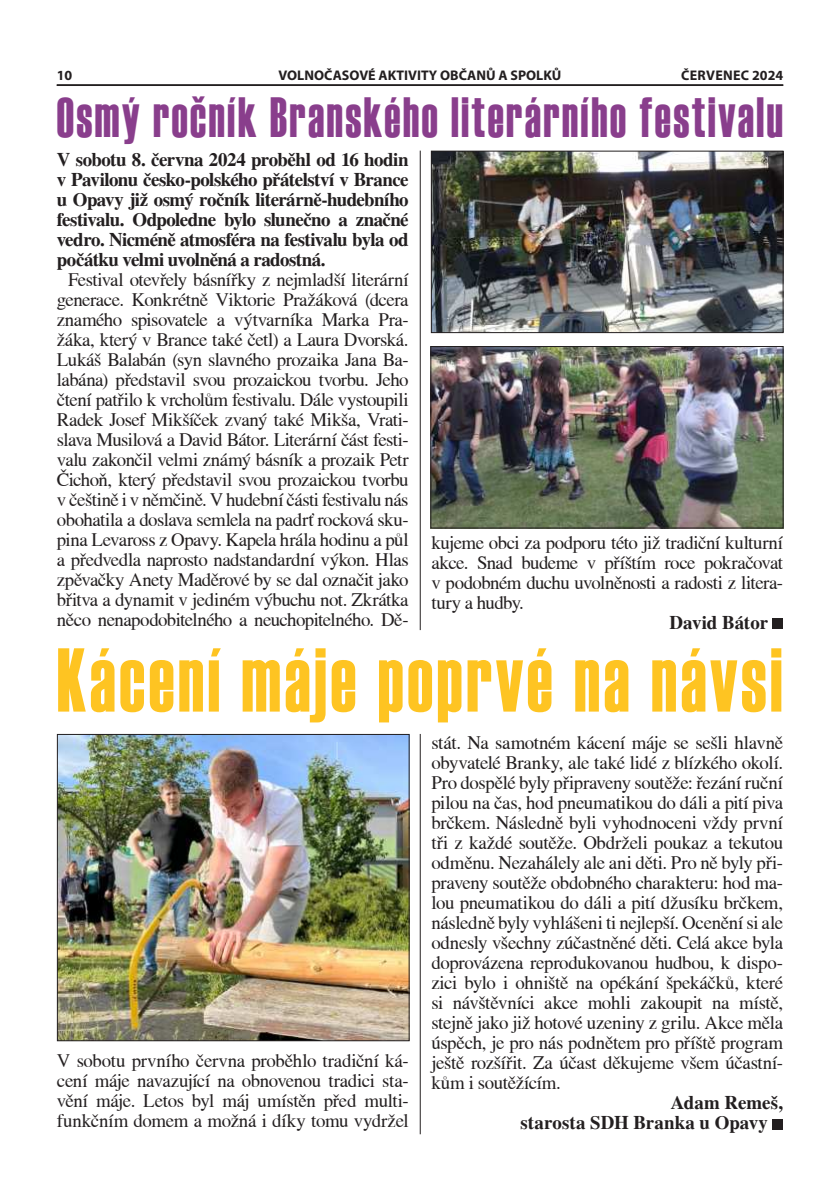
<style>
.page{position:relative;width:840px;height:1191px;background:#fff}
.page>*{position:absolute;margin:0;border:0;box-sizing:border-box;transform-origin:0 0}
.t1{font:90.4px "Haettenschweiler";letter-spacing:.05em;color:#fec422;scale:.8 1}
.t2{font:56.4px "Haettenschweiler";letter-spacing:.055em;color:#893e8c;scale:.8 1}
.t3{font:19px/20px "Toronto";letter-spacing:-.025em;color:#231f20;text-align:justify}
.t4{font:700 19px/20px "Toronto";letter-spacing:-.02em;color:#231f20;text-align:justify}
.t5{font:700 19px/20px "Toronto";letter-spacing:.005em;color:#231f20}
.t6{font:700 19px "Toronto";color:#231f20}
.t7{font:700 14px "Myriad Pro";color:#231f20}
.t8{font:700 14px "Myriad Pro";letter-spacing:.02em;color:#231f20}
</style>
<div class="page">
<hr style="left:57px;top:85px;width:725px;height:1px;background:#231f20">
<hr style="left:57px;top:84px;width:725px;height:1px;background:#231f20">
<img style="left:59px;top:736px;width:348px;height:303px">
<div style="left:57px;top:734px;width:352px;height:307px;border:1px solid #231f20"></div>
<div style="left:772px;top:1119px;width:10px;height:10px;background:#231f20"></div>
<div style="left:772px;top:618px;width:10px;height:11px;background:#231f20"></div>
<hr style="left:419px;top:734px;width:1px;height:400px;background:#231f20">
<hr style="left:419px;top:151px;width:1px;height:479px;background:#231f20">
<img style="left:432px;top:348px;width:349px;height:178px">
<div style="left:430px;top:346px;width:353px;height:182px;border:1px solid #231f20"></div>
<img style="left:432px;top:153px;width:349px;height:178px">
<div style="left:430px;top:151px;width:353px;height:182px;border:1px solid #231f20"></div>
<p class="t7" style="left:57px;top:68px;width:17px">10</p>
<p class="t7" style="left:278px;top:67px;width:284px">VOLNOČASOVÉ AKTIVITY OBČANŮ A SPOLKŮ</p>
<p class="t8" style="left:680px;top:67px;width:103px">ČERVENEC 2024</p>
<h2 class="t2" style="left:57px;top:79px;width:908px">Osmý ročník Branského literárního festivalu</h2>
<p class="t4" style="left:57px;top:149px;width:353px">V sobotu 8. června 2024 proběhl od 16 hodin v Pavilonu česko-polského přátelství v Brance u Opavy již osmý ročník literárně-hudebního festivalu. Odpoledne bylo slunečno a značné vedro. Nicméně atmosféra na festivalu byla od počátku velmi uvolněná a radostná.</p>
<p class="t3" style="left:57px;top:269px;width:353px;text-align:center">Festival otevřely básnířky z nejmladší literární generace. Konkrétně Viktorie Pražáková (dcera znamého spisovatele a výtvarníka Marka Pra&shy;žáka, který v Brance také četl) a Laura Dvorská.<br>Lukáš Balabán (syn slavného prozaika Jana Ba&shy;labána) představil svou prozaickou tvorbu. Jeho čtení patřilo k vrcholům festivalu. Dále vystoupili Radek Josef Mikšíček zvaný také Mikša, Vrati&shy;slava Musilová a David Bátor. Literární část festi&shy;valu zakončil velmi známý básník a prozaik Petr Čichoň, který představil svou prozaickou tvorbu v češtině i v němčině. V hudební části festivalu nás obohatila a doslava semlela na padrť rocková sku&shy;pina Levaross z Opavy. Kapela hrála hodinu a půl a předvedla naprosto nadstandardní výkon. Hlas zpěvačky Anety Maděrové by se dal označit jako břitva a dynamit v jediném výbuchu not. Zkrátka něco nenapodobitelného a neuchopitelného. Dě-</p>
<p class="t3" style="left:431px;top:532px;width:353px">kujeme obci za podporu této již tradiční kulturní akce. Snad budeme v příštím roce pokračovat v podobném duchu uvolněnosti a radosti z litera&shy;tury a hudby.</p>
<p class="t6" style="left:669px;top:611px;width:100px">David Bátor</p>
<h1 class="t1" style="left:57px;top:618px;width:907px">Kácení máje poprvé na návsi</h1>
<p class="t3" style="left:57px;top:1051px;width:353px">V sobotu prvního června proběhlo tradiční ká&shy;cení máje navazující na obnovenou tradici sta&shy;vění máje. Letos byl máj umístěn před multi&shy;funkčním domem a možná i díky tomu vydržel</p>
<p class="t3" style="left:431px;top:733px;width:353px">stát. Na samotném kácení máje se sešli hlavně obyvatelé Branky, ale také lidé z blízkého okolí.<br>Pro dospělé byly připraveny soutěže: řezání ruční pilou na čas, hod pneumatikou do dáli a pití piva brčkem. Následně byli vyhodnoceni vždy první tři z každé soutěže. Obdrželi poukaz a tekutou odměnu. Nezahálely ale ani děti. Pro ně byly při&shy;praveny soutěže obdobného charakteru: hod ma&shy;lou pneumatikou do dáli a pití džusíku brčkem, následně byly vyhlášeni ti nejlepší. Ocenění si ale odnesly všechny zúčastněné děti. Celá akce byla doprovázena reprodukovanou hudbou, k dispo&shy;zici bylo i ohniště na opékání špekáčků, které si návštěvníci akce mohli zakoupit na místě, stejně jako již hotové uzeniny z grilu. Akce měla úspěch, je pro nás podnětem pro příště program ještě rozšířit. Za účast děkujeme všem účastní&shy;kům i soutěžícím.</p>
<p class="t5" style="left:520px;top:1092px;width:264px;text-indent:150px">Adam Remeš, starosta SDH Branka u Opavy</p>
</div>
